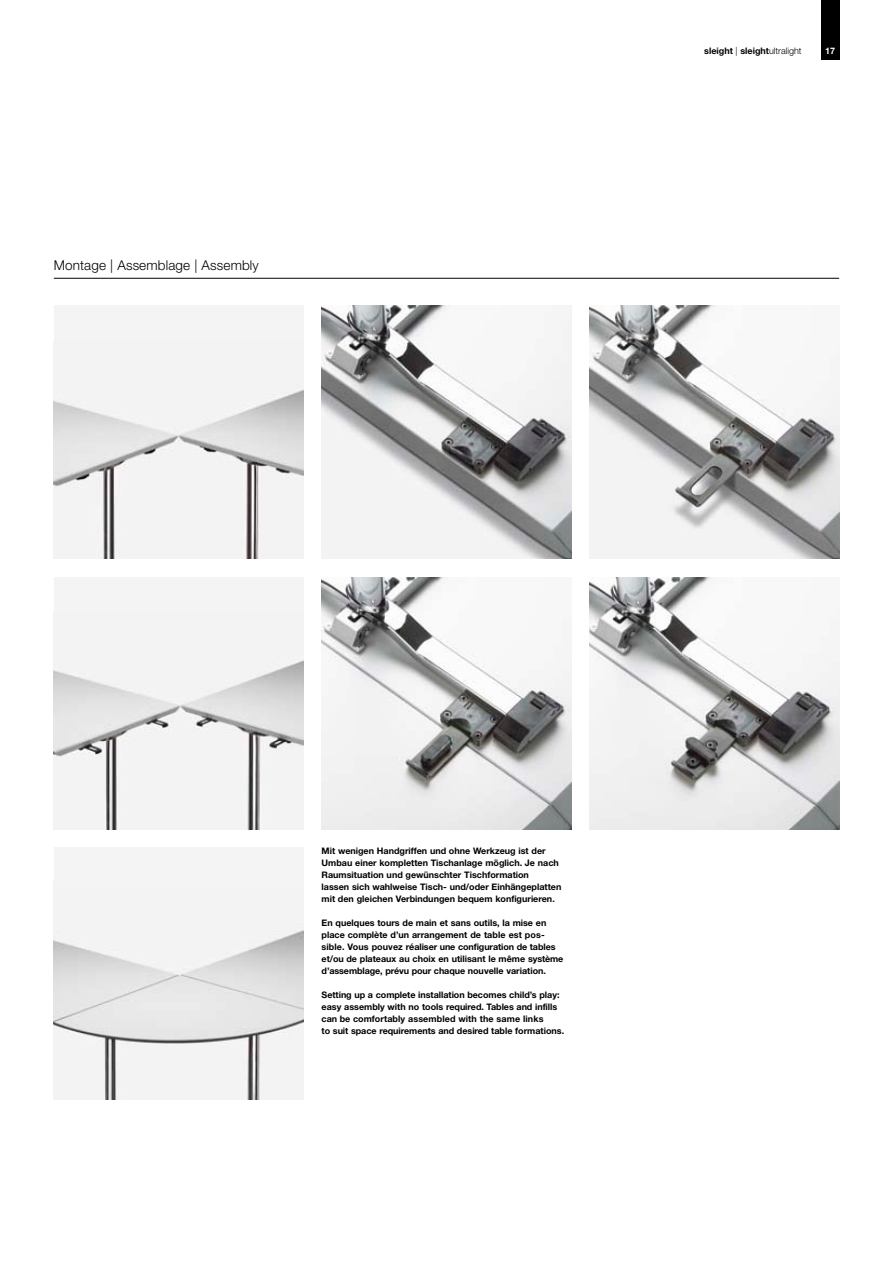
<style>
.page{position:relative;width:893px;height:1263px;background:#fff}
.page>*{position:absolute;margin:0;border:0;box-sizing:border-box;transform-origin:0 0}
.t1{font:300 13.5px "Helvetica Neue";letter-spacing:.01em;color:#000}
.t2{font:700 9px/12px "Helvetica Neue";color:#000}
.t3{font:700 9px "Helvetica Neue";color:#fff}
.s1{font-weight:300}
</style>
<div class="page">
<img style="left:322px;top:306px;width:249px;height:252px">
<div style="left:54px;top:306px;width:250px;height:252px;background:#f4f4f4"></div>
<img style="left:54px;top:389px;width:250px;height:169px">
<img style="left:322px;top:577px;width:249px;height:252px">
<div style="left:54px;top:577px;width:250px;height:252px;background:#f4f4f4"></div>
<img style="left:54px;top:660px;width:250px;height:169px">
<div style="left:54px;top:847px;width:250px;height:252px;background:#f4f4f4"></div>
<img style="left:54px;top:930px;width:250px;height:169px">
<img style="left:589px;top:306px;width:250px;height:252px">
<img style="left:589px;top:577px;width:250px;height:252px">
<div style="left:821px;top:0;width:18px;height:59px;background:#000"></div>
<hr style="left:54px;top:278px;width:785px;height:1px;background:#000">
<h1 class="t1" style="left:54px;top:257px;width:207px">Montage | Assemblage | Assembly</h1>
<p class="t2" style="left:704px;top:45px;width:99px">sleight <span class="s1">|</span> sleight<span class="s1">ultralight</span></p>
<p class="t3" style="left:825px;top:45px;width:12px">17</p>
<p class="t2" style="left:322px;top:845px;width:241px">Mit wenigen Handgriffen und ohne Werk-zeug ist der Umbau einer kompletten Tischanlage möglich. Je nach Raum-situa-tion und gewünschter Tischformation<br>lassen sich wahlweise Tisch- und/oder Einhängeplatten mit den gleichen Verbin-dungen bequem konfigurieren.</p>
<p class="t2" style="left:322px;top:917px;width:243px">En quelques tours de main et sans outils, la mise en place complète d’un arrangement de table est pos&shy;sible. Vous pouvez réaliser une configuration de tables et/ou de plateaux au choix en utilisant le même système d’assemblage, prévu pour chaque nouvelle variation.</p>
<p class="t2" style="left:322px;top:989px;width:244px">Setting up a complete installation becomes child’s play: easy assembly with no tools required. Tables and infills can be com--fortably assembled with the same links<br>to suit space requirements and desired table formations.</p>
</div>
